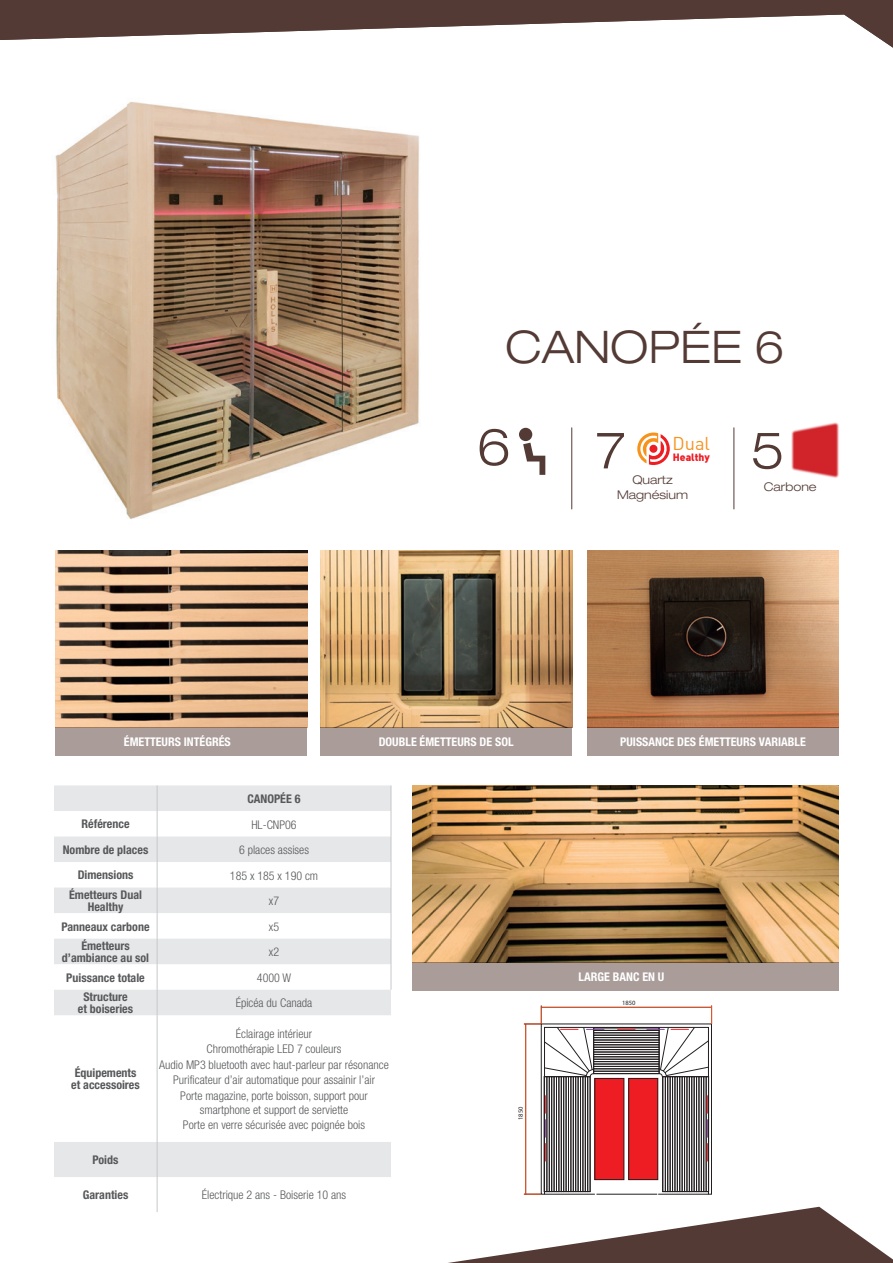
<style>
.page{position:relative;width:893px;height:1263px;background:#fff}
.page>*{position:absolute;margin:0;border:0;box-sizing:border-box;transform-origin:0 0}
.t1{font:300 expanded 51.15px "Helvetica Neue";color:#533a34}
.t2{font:300 expanded 45px "Helvetica Neue";color:#533a34}
.t3{font:18.15px "DIN Alternate";color:#f7931d}
.t4{font:300 condensed 12px/15.6px "Helvetica Neue";color:#57585a;text-align:center}
.t5{font:700 condensed 12px/12px "Helvetica Neue";color:#57585a;text-align:center}
.t6{font:700 condensed 12px "Helvetica Neue";color:#fff}
.t7{font:300 expanded 12px/14.4px "Helvetica Neue";color:#533a34;text-align:center}
.t8{font:900 10.35px "DIN";color:#ee1d23}
.t9{font:6.45px "Myriad Pro";color:#231f20}
</style>
<div class="page">
<img style="left:55px;top:101px;width:364px;height:418px">
<img style="left:55px;top:550px;width:252px;height:177px">
<img style="left:320px;top:550px;width:252px;height:177px">
<img style="left:587px;top:550px;width:252px;height:177px">
<img style="left:412px;top:785px;width:427px;height:177px">
<div style="left:55px;top:727px;width:252px;height:28px;background:#a99c99"></div>
<div style="left:321px;top:727px;width:251px;height:28px;background:#a99c99"></div>
<div style="left:587px;top:727px;width:252px;height:28px;background:#a99c99"></div>
<div style="left:412px;top:962px;width:427px;height:29px;background:#a99c99"></div>
<svg style="left:54px;top:785px;width:337px;height:392px"></svg>
<svg style="left:391px;top:785px;width:1px;height:205px"></svg>
<svg style="left:157px;top:785px;width:1px;height:230px"></svg>
<hr style="left:157px;top:1015px;width:1px;height:127px;background:#c7c8ca">
<hr style="left:157px;top:1142px;width:1px;height:35px;background:#c7c8ca">
<hr style="left:157px;top:1177px;width:1px;height:35px;background:#c7c8ca">
<div style="left:519px;top:428px;width:13px;height:13px;background:#533a34;border-radius:50%"></div>
<svg style="left:523px;top:443px;width:22px;height:32px"></svg>
<svg style="left:637px;top:432px;width:33px;height:33px"></svg>
<svg style="left:791px;top:422px;width:48px;height:56px"></svg>
<svg style="left:795px;top:425px;width:41px;height:50px;background:#d5383e"></svg>
<hr style="left:571px;top:428px;width:1px;height:81px;background:#533a34">
<hr style="left:733px;top:428px;width:1px;height:81px;background:#533a34">
<svg style="left:524px;top:1005px;width:188px;height:190px"></svg>
<svg style="left:448px;top:1207px;width:445px;height:56px"></svg>
<svg style="left:0;top:0;width:893px;height:48px;fill:#533a34"></svg>
<h2 class="t2" style="left:505px;top:322px;width:281px">CANOPÉE 6</h2>
<h1 class="t1" style="left:477px;top:419px;width:36px">6</h1>
<h1 class="t1" style="left:596px;top:423px;width:32px">7</h1>
<h1 class="t1" style="left:750px;top:423px;width:36px">5</h1>
<h3 class="t3" style="left:673px;top:433px;width:39px">Dual</h3>
<p class="t8" style="left:673px;top:452px;width:39px">Healthy</p>
<p class="t7" style="left:617px;top:473px;width:72px">Quartz<br>Magnésium</p>
<p class="t7" style="left:764px;top:479px;width:54px">Carbone</p>
<p class="t6" style="left:124px;top:735px;width:108px">ÉMETTEURS INTÉGRÉS</p>
<p class="t5" style="left:248px;top:793px;width:54px">CANOPÉE 6</p>
<p class="t5" style="left:82px;top:818px;width:49px">Référence</p>
<p class="t4" style="left:251px;top:816px;width:47px">HL-CNP06</p>
<p class="t5" style="left:63px;top:844px;width:87px">Nombre de places</p>
<p class="t4" style="left:239px;top:842px;width:71px">6 places assises</p>
<p class="t5" style="left:78px;top:869px;width:57px">Dimensions</p>
<p class="t4" style="left:230px;top:867px;width:90px">185 x 185 x 190 cm</p>
<p class="t5" style="left:69px;top:889px;width:74px">Émetteurs Dual<br>Healthy</p>
<p class="t4" style="left:269px;top:893px;width:12px">x7</p>
<p class="t5" style="left:62px;top:920px;width:90px">Panneaux carbone</p>
<p class="t4" style="left:269px;top:918px;width:12px">x5</p>
<p class="t5" style="left:62px;top:940px;width:89px">Émetteurs d’ambiance au sol</p>
<p class="t4" style="left:269px;top:944px;width:12px">x2</p>
<p class="t5" style="left:66px;top:971px;width:80px">Puissance totale</p>
<p class="t4" style="left:257px;top:970px;width:36px">4000 W</p>
<p class="t5" style="left:78px;top:991px;width:57px">Structure et boiseries</p>
<p class="t4" style="left:236px;top:995px;width:78px">Épicéa du Canada</p>
<p class="t6" style="left:379px;top:735px;width:136px">DOUBLE ÉMETTEURS DE SOL</p>
<p class="t6" style="left:620px;top:735px;width:187px">PUISSANCE DES ÉMETTEURS VARIABLE</p>
<p class="t6" style="left:579px;top:970px;width:87px">LARGE BANC EN U</p>
<p class="t9" style="left:622px;top:998px;width:15px">1850</p>
<p class="t5" style="left:71px;top:1067px;width:70px;text-align:left">Équipements et accessoires</p>
<p class="t4" style="left:159px;top:1025px;width:231px">Éclairage intérieur<br>Chromothérapie LED 7 couleurs<br>Audio MP3 bluetooth avec haut-parleur par résonance Purificateur d’air automatique pour assainir l’air<br>Porte magazine, porte boisson, support pour</p>
<p class="t4" style="left:183px;top:1101px;width:184px">smartphone et support de serviette<br>Porte en verre sécurisée avec poignée bois</p>
<p class="t5" style="left:93px;top:1154px;width:27px">Poids</p>
<p class="t5" style="left:83px;top:1189px;width:47px">Garanties</p>
<p class="t4" style="left:202px;top:1187px;width:146px">Électrique 2 ans - Boiserie 10 ans</p>
<p class="t9" style="left:517px;top:1120px;width:15px;rotate:-90deg">1850</p>
</div>
